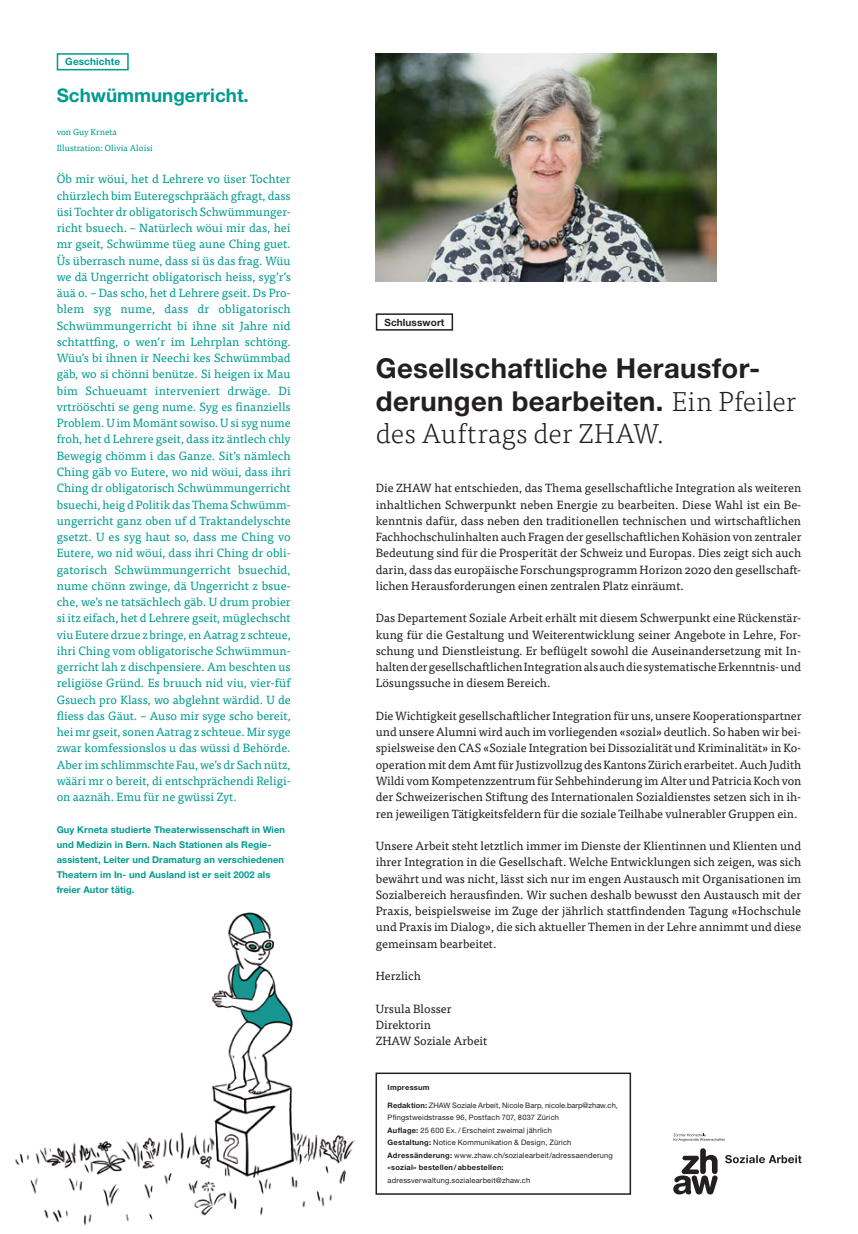
<style>
.page{position:relative;width:858px;height:1234px;background:#fff}
.page>*{position:absolute;margin:0;border:0;box-sizing:border-box;transform-origin:0 0}
.t1{font:700 27.5px/32.5px "Helvetica Neue LT Std";letter-spacing:.015em;color:#231f20}
.t2{font:300 27.5px "Tisa OT";letter-spacing:.005em;color:#231f20}
.t3{font:700 18.75px "Helvetica Neue LT Std";color:#009b90}
.t4{font:11.88px/16.2px "Tisa OT";color:#231f20;text-align:justify}
.t5{font:11.88px/16.2px "Tisa OT";color:#009b90;text-align:justify}
.t6{font:700 10px "Helvetica Neue LT Std";letter-spacing:.01em;color:#231f20}
.t7{font:700 10px "Helvetica Neue LT Std";letter-spacing:.01em;color:#009b90}
.t8{font:700 9.38px/15px "Helvetica Neue LT Std";letter-spacing:.01em;color:#009b90}
.t9{font:8.75px/16.2px "Tisa OT";color:#009b90}
.t10{font:7.5px/12.5px "Helvetica Neue LT Std";letter-spacing:.02em;color:#231f20}
.t11{font:700 7.5px "Helvetica Neue LT Std";letter-spacing:.035em;color:#231f20}
.s1{font-family:"Tisa OT";font-weight:300}
.s2{font-weight:700}
</style>
<div class="page">
<div style="left:376px;top:313px;width:77px;height:17px;border:2px solid #231f20"></div>
<img style="left:376px;top:53px;width:340px;height:229px">
<svg style="left:673px;top:1148px;width:44px;height:47px"></svg>
<svg style="left:673px;top:1133px;width:52px;height:8px"></svg>
<svg style="left:725px;top:1155px;width:76px;height:7px"></svg>
<div style="left:375px;top:1072px;width:256px;height:122px;border:2px solid #231f20"></div>
<img style="left:15px;top:912px;width:339px;height:314px">
<div style="left:57px;top:53px;width:72px;height:17px;border:2px solid #009b90"></div>
<p class="t7" style="left:65px;top:56px;width:56px">Geschichte</p>
<h2 class="t3" style="left:57px;top:84px;width:193px">Schwümmungerricht.</h2>
<p class="t9" style="left:57px;top:123px;width:98px">von Guy Krneta<br>Illustration: Olivia Aloisi</p>
<p class="t5" style="left:57px;top:171px;width:236px">Öb mir wöui, het d Lehrere vo üser Tochter chürzlech bim Euteregschprääch gfragt, dass üsi Tochter dr obligatorisch Schwümmunger&shy;richt bsuech. – Natürlech wöui mir das, hei mr gseit, Schwümme tüeg aune Ching guet.<br>Üs überrasch nume, dass si üs das frag. Wüu we dä Ungerricht obligatorisch heiss, syg’r’s äuä o. – Das scho, het d Lehrere gseit. Ds Pro&shy;blem syg nume, dass dr obligatorisch Schwümmungerricht bi ihne sit Jahre nid schtattfing, o wen’r im Lehrplan schtöng.<br>Wüu’s bi ihnen ir Neechi kes Schwümmbad gäb, wo si chönni benütze. Si heigen ix Mau bim Schueuamt interveniert drwäge. Di vrtrööschti se geng nume. Syg es finanziells Problem. U im Momänt sowiso. U si syg nume froh, het d Lehrere gseit, dass itz äntlech chly Bewegig chömm i das Ganze. Sit’s nämlech Ching gäb vo Eutere, wo nid wöui, dass ihri Ching dr obligatorisch Schwümmungerricht bsuechi, heig d Politik das Thema Schwümm&shy;ungerricht ganz oben uf d Traktandelyschte gsetzt. U es syg haut so, dass me Ching vo Eutere, wo nid wöui, dass ihri Ching dr obli&shy;gatorisch Schwümmungerricht bsuechid, nume chönn zwinge, dä Ungerricht z bsue&shy;che, we’s ne tatsächlech gäb. U drum probier si itz eifach, het d Lehrere gseit, müglechscht viu Eutere drzue z bringe, en Aatrag z schteue, ihri Ching vom obligatorische Schwümmun&shy;gerricht lah z dischpensiere. Am beschten us religiöse Gründ. Es bruuch nid viu, vier-füf Gsuech pro Klass, wo abglehnt wärdid. U de fliess das Gäut. – Auso mir syge scho bereit, hei mr gseit, sonen Aatrag z schteue. Mir syge zwar komfessionslos u das wüssi d Behörde.<br>Aber im schlimmschte Fau, we’s dr Sach nütz, wääri mr o bereit, di entschprächendi Religi&shy;on aaznäh. Emu für ne gwüssi Zyt.</p>
<p class="t8" style="left:57px;top:821px;width:230px">Guy Krneta studierte Theaterwissenschaft in Wien und Medizin in Bern. Nach Stationen als Regie&shy;assistent, Leiter und Dramaturg an verschiedenen Theatern im In- und Ausland ist er seit 2002 als freier Autor tätig.</p>
<p class="t6" style="left:384px;top:316px;width:62px">Schlusswort</p>
<h1 class="t1" style="left:376px;top:351px;width:422px">Gesellschaftliche Herausfor&shy;derungen bearbeiten. <span class="s1">Ein Pfeiler</span></h1>
<h1 class="t2" style="left:376px;top:418px;width:290px">des Auftrags der ZHAW.</h1>
<p class="t4" style="left:376px;top:480px;width:427px">Die ZHAW hat entschieden, das Thema gesellschaftliche Integration als weiteren inhaltlichen Schwerpunkt neben Energie zu bearbeiten. Diese Wahl ist ein Be&shy;kenntnis dafür, dass neben den traditionellen technischen und wirtschaftlichen Fachhochschulinhalten auch Fragen der gesellschaftlichen Kohäsion von zentraler Bedeutung sind für die Prosperität der Schweiz und Europas. Dies zeigt sich auch darin, dass das europäische Forschungsprogramm Horizon 2020 den gesellschaft&shy;lichen Herausforderungen einen zentralen Platz einräumt.</p>
<p class="t4" style="left:376px;top:610px;width:427px">Das Departement Soziale Arbeit erhält mit diesem Schwerpunkt eine Rückenstär&shy;kung für die Gestaltung und Weiterentwicklung seiner Angebote in Lehre, For&shy;schung und Dienstleistung. Er beflügelt sowohl die Auseinandersetzung mit In&shy;halten der gesellschaftlichen Integration als auch die systematische Erkenntnis- und Lösungssuche in diesem Bereich.</p>
<p class="t4" style="left:376px;top:707px;width:427px">Die Wichtigkeit gesellschaftlicher Integration für uns, unsere Kooperationspartner und unsere Alumni wird auch im vorliegenden «sozial» deutlich. So haben wir bei&shy;spielsweise den CAS «Soziale Integration bei Dissozialität und Kriminalität» in Ko&shy;operation mit dem Amt für Justizvollzug des Kantons Zürich erarbeitet. Auch Judith Wildi vom Kompetenzzentrum für Sehbehinderung im Alter und Patricia Koch von der Schweizerischen Stiftung des Internationalen Sozialdienstes setzen sich in ih&shy;ren jeweiligen Tätigkeitsfeldern für die soziale Teilhabe vulnerabler Gruppen ein.</p>
<p class="t4" style="left:376px;top:837px;width:427px">Unsere Arbeit steht letztlich immer im Dienste der Klientinnen und Klienten und ihrer Integration in die Gesellschaft. Welche Entwicklungen sich zeigen, was sich bewährt und was nicht, lässt sich nur im engen Austausch mit Organisationen im Sozialbereich herausfinden. Wir suchen deshalb bewusst den Austausch mit der Praxis, beispielsweise im Zuge der jährlich stattfindenden Tagung «Hochschule und Praxis im Dialog», die sich aktueller Themen in der Lehre annimmt und diese gemeinsam bearbeitet.</p>
<p class="t4" style="left:376px;top:967px;width:47px">Herzlich</p>
<p class="t4" style="left:376px;top:1000px;width:113px;text-align:left">Ursula Blosser<br>Direktorin<br>ZHAW Soziale Arbeit</p>
<p class="t11" style="left:387px;top:1082px;width:44px">Impressum</p>
<p class="t10" style="left:387px;top:1098px;width:232px"><span class="s2">Redaktion:</span> ZHAW Soziale Arbeit, Nicole Barp, nicole.barp@zhaw.ch, Pfingstweidstrasse 96, Postfach 707, 8037 Zürich<br><span class="s2">Auflage:</span> 25 600 Ex./ Erscheint zweimal jährlich<br><span class="s2">Gestaltung:</span> Notice Kommunikation &amp; Design, Zürich <span class="s2">Adressänderung:</span> www.zhaw.ch/sozialearbeit/adressaenderung <span class="s2">«sozial» bestellen/abbestellen:</span></p>
<p class="t10" style="left:387px;top:1173px;width:144px">adressverwaltung.sozialearbeit@zhaw.ch</p>
</div>
